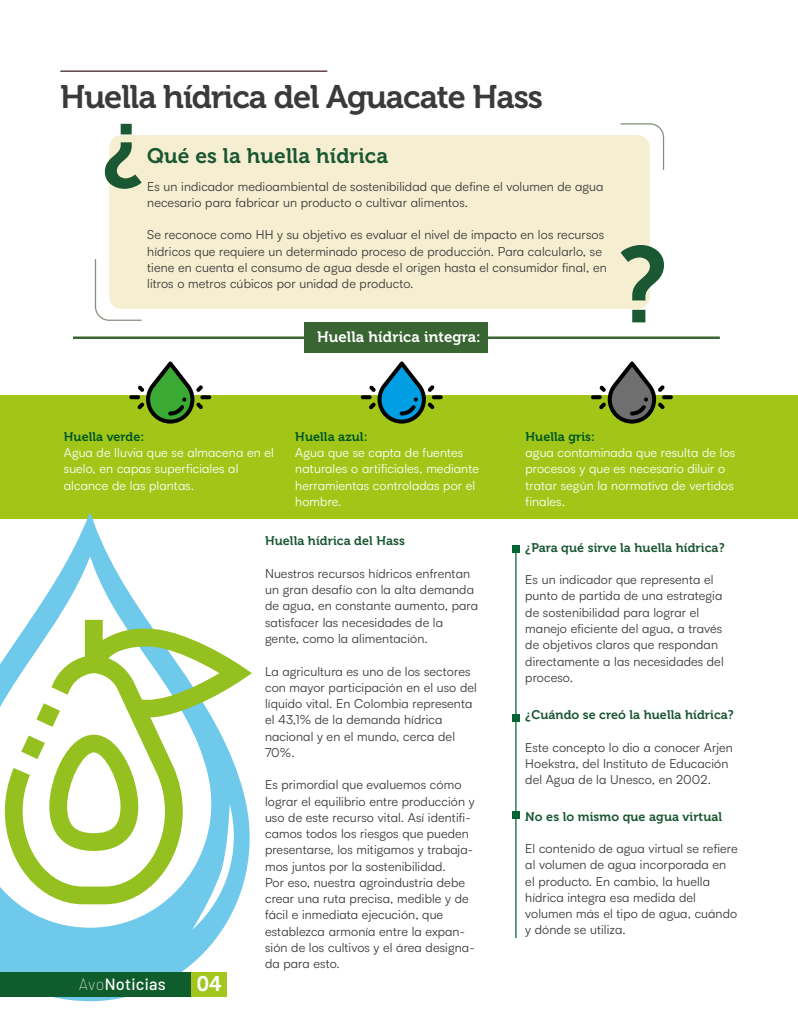
<style>
.page{position:relative;width:798px;height:1028px;background:#fff}
.page>*{position:absolute;margin:0;border:0;box-sizing:border-box;transform-origin:0 0}
.t1{font:106.88px "Museo 700";color:#1a5733}
.t2{font:90.25px "Museo 700";color:#1a5733}
.t3{font:32.5px "Museo 700";letter-spacing:-.03em;color:#3a3a3a}
.t4{font:21px "Museo 700";letter-spacing:.01em;color:#1a5733}
.t5{font:21px "Museo 700";color:#fff}
.t6{font:500 16.25px "Barlow";letter-spacing:.02em;color:#fff}
.t7{font:15px "Museo 700";letter-spacing:.01em;color:#fff}
.t8{font:12.5px/16.2px "Satoshi";letter-spacing:.01em;color:#3a3a3a}
.t9{font:12.5px/16.2px "Satoshi";letter-spacing:.01em;color:#fff}
.t10{font:12.5px "Museo 700";letter-spacing:.01em;color:#1a5733}
.t11{font:12.5px "Museo 700";letter-spacing:.01em;color:#005722}
.s1{font-weight:100}
</style>
<div class="page">
<div style="left:0;top:395px;width:797px;height:124px;background:#a2c617"></div>
<div style="left:304px;top:323px;width:184px;height:30px;background:#386531"></div>
<div style="left:109px;top:135px;width:540px;height:174px;background:#f6eed0;border-radius:12px"></div>
<svg style="left:95px;top:259px;width:46px;height:62px"></svg>
<svg style="left:620px;top:123px;width:44px;height:47px"></svg>
<hr style="left:60px;top:71px;width:267px;height:1px;background:#402020">
<svg style="left:200px;top:395px;width:11px;height:4px"></svg>
<svg style="left:129px;top:395px;width:11px;height:4px"></svg>
<svg style="left:137px;top:361px;width:66px;height:62px"></svg>
<svg style="left:431px;top:395px;width:11px;height:4px"></svg>
<svg style="left:360px;top:395px;width:11px;height:4px"></svg>
<svg style="left:368px;top:361px;width:66px;height:62px"></svg>
<svg style="left:661px;top:395px;width:11px;height:4px"></svg>
<svg style="left:590px;top:395px;width:11px;height:4px"></svg>
<svg style="left:598px;top:361px;width:66px;height:62px"></svg>
<hr style="left:73px;top:336px;width:234px;height:3px;background:#386531">
<hr style="left:485px;top:336px;width:234px;height:3px;background:#386531">
<svg style="left:0;top:512px;width:236px;height:489px"></svg>
<svg style="left:5px;top:620px;width:247px;height:284px"></svg>
<div style="left:512px;top:545px;width:7px;height:7px;background:#006533"></div>
<div style="left:512px;top:714px;width:7px;height:7px;background:#006533"></div>
<div style="left:512px;top:812px;width:7px;height:7px;background:#006533"></div>
<hr style="left:515px;top:553px;width:1px;height:385px;background:#006533">
<div style="left:0;top:972px;width:191px;height:24px;background:#0f5c2c"></div>
<div style="left:191px;top:972px;width:35px;height:24px;background:#a2c61e"></div>
<h3 class="t3" style="left:60px;top:79px;width:484px">Huella hídrica del Aguacate Hass</h3>
<h2 class="t2" style="left:102px;top:88px;width:44px">¿</h2>
<h3 class="t4" style="left:147px;top:144px;width:242px">Qué es la huella hídrica</h3>
<p class="t8" style="left:147px;top:177px;width:457px">Es un indicador medioambiental de sostenibilidad que define el volumen de agua necesario para fabricar un producto o cultivar alimentos.</p>
<p class="t8" style="left:147px;top:226px;width:461px">Se reconoce como HH y su objetivo es evaluar el nivel de impacto en los recursos hídricos que requiere un determinado proceso de producción. Para calcularlo, se tiene en cuenta el consumo de agua desde el origen hasta el consumidor final, en litros o metros cúbicos por unidad de producto.</p>
<p class="t7" style="left:317px;top:328px;width:165px">Huella hídrica integra:</p>
<h1 class="t1" style="left:616px;top:226px;width:52px">?</h1>
<p class="t11" style="left:64px;top:429px;width:82px">Huella verde:</p>
<p class="t9" style="left:64px;top:444px;width:211px">Agua de lluvia que se almacena en el suelo, en capas superficiales al alcance de las plantas.</p>
<p class="t11" style="left:295px;top:429px;width:74px">Huella azul:</p>
<p class="t9" style="left:295px;top:444px;width:185px">Agua que se capta de fuentes naturales o artificiales, mediante herramientas controladas por el hombre.</p>
<h3 class="t6" style="left:79px;top:973px;width:88px"><span class="s1">Avo</span>Noticias</h3>
<h3 class="t5" style="left:196px;top:972px;width:27px">04</h3>
<p class="t10" style="left:265px;top:534px;width:141px">Huella hídrica del Hass</p>
<p class="t8" style="left:265px;top:565px;width:214px">Nuestros recursos hídricos enfrentan un gran desafío con la alta demanda de agua, en constante aumento, para satisfacer las necesidades de la gente, como la alimentación.</p>
<p class="t8" style="left:265px;top:662px;width:213px">La agricultura es uno de los sectores con mayor participación en el uso del líquido vital. En Colombia representa el 43,1% de la demanda hídrica nacional y en el mundo, cerca del<br>70%.</p>
<p class="t8" style="left:265px;top:776px;width:211px">Es primordial que evaluemos cómo lograr el equilibrio entre producción y uso de este recurso vital. Así identifi&shy;camos todos los riesgos que pueden presentarse, los mitigamos y trabaja&shy;mos juntos por la sostenibilidad.<br>Por eso, nuestra agroindustria debe crear una ruta precisa, medible y de fácil e inmediata ejecución, que establezca armonía entre la expan&shy;sión de los cultivos y el área designa&shy;da para esto.</p>
<p class="t11" style="left:525px;top:429px;width:71px">Huella gris:</p>
<p class="t9" style="left:525px;top:444px;width:211px">agua contaminada que resulta de los procesos y que es necesario diluir o tratar según la normativa de vertidos finales.</p>
<p class="t10" style="left:525px;top:540px;width:201px">¿Para qué sirve la huella hídrica?</p>
<p class="t8" style="left:525px;top:571px;width:200px">Es un indicador que representa el punto de partida de una estrategia de sostenibilidad para lograr el manejo eficiente del agua, a través de objetivos claros que respondan directamente a las necesidades del proceso.</p>
<p class="t10" style="left:525px;top:708px;width:210px">¿Cuándo se creó la huella hídrica?</p>
<p class="t8" style="left:525px;top:738px;width:209px">Este concepto lo dio a conocer Arjen<br>Hoekstra, del Instituto de Educación del Agua de la Unesco, en 2002.</p>
<p class="t10" style="left:525px;top:809px;width:198px">No es lo mismo que agua virtual</p>
<p class="t8" style="left:525px;top:840px;width:214px">El contenido de agua virtual se refiere al volumen de agua incorporada en el producto. En cambio, la huella hídrica integra esa medida del volumen más el tipo de agua, cuándo y dónde se utiliza.</p>
</div>
